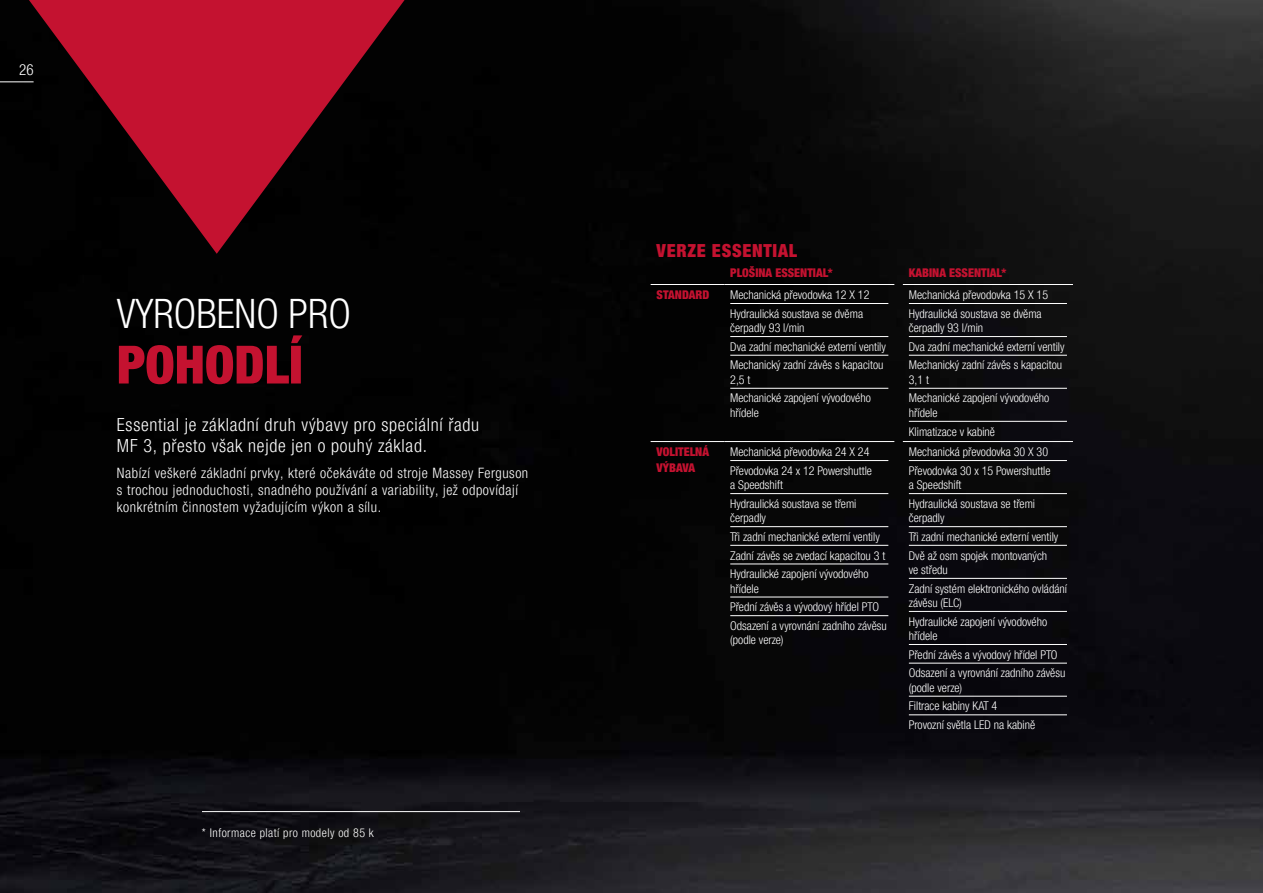
<style>
.page{position:relative;width:1263px;height:893px;background:#fff}
.page>*{position:absolute;margin:0;border:0;box-sizing:border-box;transform-origin:0 0}
.t1{font:900 condensed 52.8px "Helvetica Neue LTW1 G";color:#c41230}
.t2{font:300 condensed 40.5px "Helvetica Neue LTW1 G";color:#fff}
.t3{font:300 condensed 18px/21.6px "Helvetica Neue LTW1 G";letter-spacing:.04em;color:#fff}
.t4{font:900 condensed 18px "Helvetica Neue LTW1 G";letter-spacing:.04em;color:#c41230}
.t5{font:300 condensed 15px "Helvetica Neue LTW1 G";color:#fff}
.t6{font:300 condensed 14.25px/17.1px "Helvetica Neue LTW1 G";letter-spacing:.04em;color:#fff}
.t7{font:300 condensed 12px/18.6px "Helvetica Neue LTW1 G";color:#fff}
.t8{font:900 condensed 12px/15.8px "Helvetica Neue LTW1 G";color:#c41230}
.t9{font:300 condensed 12px "Helvetica Neue LTW1 G";letter-spacing:.04em;color:#fff}
</style>
<div class="page">
<img style="left:0;top:0;width:1263px;height:893px">
<svg style="left:29px;top:0;width:376px;height:254px"></svg>
<hr style="left:651px;top:441px;width:73px;height:1px;background:#fff">
<hr style="left:724px;top:441px;width:170px;height:1px;background:#fff">
<hr style="left:903px;top:441px;width:170px;height:1px;background:#fff">
<hr style="left:651px;top:284px;width:73px;height:1px;background:#fff">
<hr style="left:724px;top:284px;width:170px;height:1px;background:#fff">
<hr style="left:903px;top:284px;width:170px;height:1px;background:#fff">
<hr style="left:730px;top:303px;width:158px;height:1px;background:#fff">
<hr style="left:730px;top:336px;width:158px;height:1px;background:#fff">
<hr style="left:730px;top:355px;width:158px;height:1px;background:#fff">
<hr style="left:730px;top:388px;width:158px;height:1px;background:#fff">
<hr style="left:909px;top:303px;width:158px;height:1px;background:#fff">
<hr style="left:909px;top:336px;width:158px;height:1px;background:#fff">
<hr style="left:909px;top:355px;width:158px;height:1px;background:#fff">
<hr style="left:909px;top:388px;width:158px;height:1px;background:#fff">
<hr style="left:909px;top:421px;width:158px;height:1px;background:#fff">
<hr style="left:730px;top:460px;width:158px;height:1px;background:#fff">
<hr style="left:730px;top:493px;width:158px;height:1px;background:#fff">
<hr style="left:730px;top:526px;width:158px;height:1px;background:#fff">
<hr style="left:730px;top:545px;width:158px;height:1px;background:#fff">
<hr style="left:730px;top:564px;width:158px;height:1px;background:#fff">
<hr style="left:730px;top:597px;width:158px;height:1px;background:#fff">
<hr style="left:730px;top:615px;width:158px;height:1px;background:#fff">
<hr style="left:909px;top:460px;width:158px;height:1px;background:#fff">
<hr style="left:909px;top:493px;width:158px;height:1px;background:#fff">
<hr style="left:909px;top:526px;width:158px;height:1px;background:#fff">
<hr style="left:909px;top:545px;width:158px;height:1px;background:#fff">
<hr style="left:909px;top:578px;width:158px;height:1px;background:#fff">
<hr style="left:909px;top:611px;width:158px;height:1px;background:#fff">
<hr style="left:909px;top:644px;width:158px;height:1px;background:#fff">
<hr style="left:909px;top:663px;width:158px;height:1px;background:#fff">
<hr style="left:909px;top:696px;width:158px;height:1px;background:#fff">
<hr style="left:909px;top:715px;width:158px;height:1px;background:#fff">
<hr style="left:202px;top:811px;width:318px;height:1px;background:#fff">
<hr style="left:0;top:81px;width:34px;height:1px;background:#fff">
<p class="t5" style="left:19px;top:61px;width:16px">26</p>
<h2 class="t2" style="left:117px;top:290px;width:235px">VYROBENO PRO</h2>
<h1 class="t1" style="left:117px;top:333px;width:187px">POHODLÍ</h1>
<h3 class="t3" style="left:117px;top:414px;width:364px">Essential je základní druh výbavy pro speciální řadu<br>MF 3, přesto však nejde jen o pouhý základ.</h3>
<p class="t6" style="left:117px;top:464px;width:413px">Nabízí veškeré základní prvky, které očekáváte od stroje Massey Ferguson s trochou jednoduchosti, snadného používání a variability, jež odpovídají konkrétním činnostem vyžadujícím výkon a sílu.</p>
<p class="t9" style="left:202px;top:826px;width:173px">* Informace platí pro modely od 85 k</p>
<h3 class="t4" style="left:657px;top:240px;width:142px">VERZE ESSENTIAL</h3>
<p class="t8" style="left:730px;top:265px;width:104px">PLOŠINA ESSENTIAL*</p>
<p class="t8" style="left:909px;top:265px;width:99px">KABINA ESSENTIAL*</p>
<p class="t8" style="left:657px;top:287px;width:54px">STANDARD</p>
<p class="t7" style="left:730px;top:286px;width:141px">Mechanická převodovka 12 X 12<br>Hydraulická soustava se dvěma</p>
<p class="t7" style="left:730px;top:319px;width:157px">čerpadly 93 l/min<br>Dva zadní mechanické externí ventily<br>Mechanický zadní závěs s kapacitou</p>
<p class="t7" style="left:730px;top:370px;width:142px">2,5 t<br>Mechanické zapojení vývodového</p>
<p class="t7" style="left:730px;top:403px;width:30px">hřídele</p>
<p class="t7" style="left:909px;top:286px;width:141px">Mechanická převodovka 15 X 15<br>Hydraulická soustava se dvěma</p>
<p class="t7" style="left:909px;top:319px;width:157px">čerpadly 93 l/min<br>Dva zadní mechanické externí ventily<br>Mechanický zadní závěs s kapacitou</p>
<p class="t7" style="left:909px;top:370px;width:142px">3,1 t<br>Mechanické zapojení vývodového</p>
<p class="t7" style="left:909px;top:403px;width:88px">hřídele<br>Klimatizace v kabině</p>
<p class="t8" style="left:657px;top:444px;width:54px">VOLITELNÁ<br>VÝBAVA</p>
<p class="t7" style="left:730px;top:443px;width:143px">Mechanická převodovka 24 X 24<br>Převodovka 24 x 12 Powershuttle</p>
<p class="t7" style="left:730px;top:476px;width:128px">a Speedshift<br>Hydraulická soustava se třemi</p>
<p class="t7" style="left:730px;top:509px;width:156px">čerpadly<br>Tři zadní mechanické externí ventily<br>Zadní závěs se zvedací kapacitou 3 t<br>Hydraulické zapojení vývodového</p>
<p class="t7" style="left:730px;top:579px;width:158px">hřídele<br>Přední závěs a vývodový hřídel PTO<br>Odsazení a vyrovnání zadního závěsu</p>
<p class="t7" style="left:730px;top:631px;width:55px">(podle verze)</p>
<p class="t7" style="left:909px;top:443px;width:143px">Mechanická převodovka 30 X 30<br>Převodovka 30 x 15 Powershuttle</p>
<p class="t7" style="left:909px;top:476px;width:128px">a Speedshift<br>Hydraulická soustava se třemi</p>
<p class="t7" style="left:909px;top:509px;width:151px">čerpadly<br>Tři zadní mechanické externí ventily<br>Dvě až osm spojek montovaných</p>
<p class="t7" style="left:909px;top:560px;width:160px">ve středu<br>Zadní systém elektronického ovládání</p>
<p class="t7" style="left:909px;top:593px;width:140px">závěsu (ELC)<br>Hydraulické zapojení vývodového</p>
<p class="t7" style="left:909px;top:627px;width:158px">hřídele<br>Přední závěs a vývodový hřídel PTO<br>Odsazení a vyrovnání zadního závěsu</p>
<p class="t7" style="left:909px;top:678px;width:128px">(podle verze)<br>Filtrace kabiny KAT 4<br>Provozní světla LED na kabině</p>
</div>
